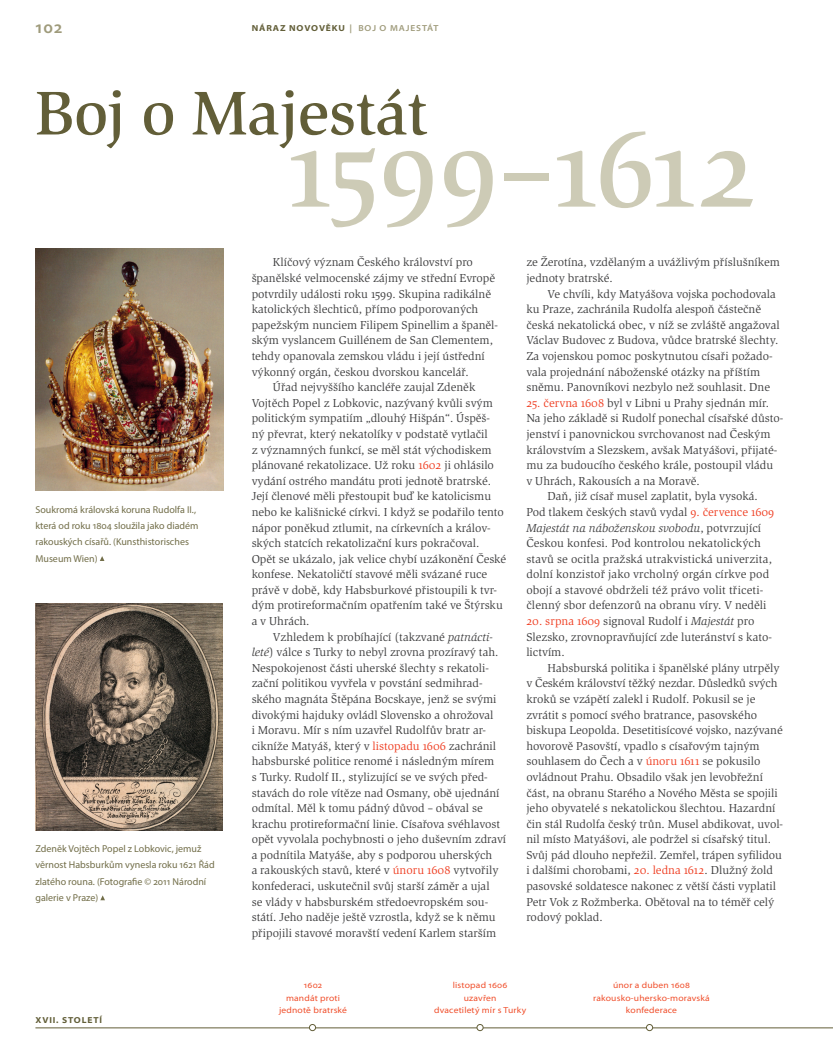
<style>
.page{position:relative;width:833px;height:1063px;background:#fff}
.page>*{position:absolute;margin:0;border:0;box-sizing:border-box;transform-origin:0 0}
.letopočet{font:500 112.5px "Slimbach Itc SCTOT";letter-spacing:-.015em;color:#cdcbb6}
.Heading_1{font:500 63.75px "Slimbach Itc TOT";color:#625e38}
.t1{font:600 17.5px "Myriad Pro";color:#9f9b7b}
.t2{font:11.88px/15.6px "Slimbach Itc TOT";color:#3e3e3f}
.Popisek{font:10px/16.2px "Myriad Pro";color:#726e49}
.lista_red{font:semi-expanded 8.75px/12.5px "Myriad Pro";letter-spacing:.02em;color:#f04c28;text-align:center}
.lista_start{font:700 semi-expanded 8.75px "Myriad Pro";letter-spacing:.1em;color:#625e38}
.s1{color:#9f9b7b}
.s2{font-weight:600;color:#9f9b7b}
.s3{color:#ef3e22}
.s4{font-style:italic}
</style>
<div class="page">
<hr style="left:35px;top:1028px;width:798px;height:1px;background:#625e38">
<div style="left:477px;top:1024px;width:6px;height:7px;background:#fff;border-radius:50%"></div>
<div style="left:476px;top:1024px;width:7px;height:7px;border:1px solid #625e38;border-radius:50%"></div>
<div style="left:646px;top:1024px;width:6px;height:7px;background:#fff;border-radius:50%"></div>
<div style="left:646px;top:1024px;width:7px;height:7px;border:1px solid #625e38;border-radius:50%"></div>
<div style="left:309px;top:1024px;width:6px;height:7px;background:#fff;border-radius:50%"></div>
<div style="left:309px;top:1024px;width:7px;height:7px;border:1px solid #625e38;border-radius:50%"></div>
<svg style="left:100px;top:556px;width:4px;height:5px"></svg>
<svg style="left:100px;top:895px;width:5px;height:5px"></svg>
<img style="left:35px;top:248px;width:188px;height:242px">
<img style="left:35px;top:603px;width:187px;height:227px">
<h3 class="t1" style="left:35px;top:16px;width:28px">102</h3>
<p class="lista_start" style="left:252px;top:23px;width:188px">NÁRAZ NOVOVĚKU <span class="s1">|</span> <span class="s2">BOJ O MAJESTÁT</span></p>
<p class="Heading_1" style="left:35px;top:76px;width:394px">Boj o Majestát</p>
<p class="letopočet" style="left:287px;top:103px;width:471px">1599–1612</p>
<p class="t2" style="left:252px;top:255px;width:248px;text-indent:21px">Klíčový význam Českého království pro španělské velmocenské zájmy ve střední Evropě potvrdily události roku 1599. Skupina radikálně katolických šlechticů, přímo podporovaných papežským nunciem Filipem Spinellim a španěl&shy;ským vyslancem Guillénem de San Clementem, tehdy opanovala zemskou vládu i její ústřední výkonný orgán, českou dvorskou kancelář.</p>
<p class="t2" style="left:252px;top:379px;width:256px;text-indent:21px">Úřad nejvyššího kancléře zaujal Zdeněk Vojtěch Popel z Lobkovic, nazývaný kvůli svým politickým sympatiím „dlouhý Hišpán“. Úspěš-<br>ný převrat, který nekatolíky v podstatě vytlačil<br>z významných funkcí, se měl stát východiskem plánované rekatolizace. Už roku <span class="s3">1602</span> ji ohlásilo vydání ostrého mandátu proti jednotě bratrské.<br>Její členové měli přestoupit buď ke katolicismu nebo ke kališnické církvi. I když se podařilo tento nápor poněkud ztlumit, na církevních a králov&shy;ských statcích rekatolizační kurs pokračoval.<br>Opět se ukázalo, jak velice chybí uzákonění České konfese. Nekatoličtí stavové měli svázané ruce právě v době, kdy Habsburkové přistoupili k tvr&shy;dým protireformačním opatřením také ve Štýrsku a v Uhrách.</p>
<p class="t2" style="left:252px;top:629px;width:256px;text-indent:21px">Vzhledem k probíhající (takzvané <span class="s4">patnácti&shy;leté</span>) válce s Turky to nebyl zrovna prozíravý tah.<br>Nespokojenost části uherské šlechty s rekatoli&shy;zační politikou vyvřela v povstání sedmihrad&shy;ského magnáta Štěpána Bocskaye, jenž se svými divokými hajduky ovládl Slovensko a ohrožoval<br>i Moravu. Mír s ním uzavřel Rudolfův bratr ar&shy;cikníže Matyáš, který v <span class="s3">listopadu 1606</span> zachránil habsburské politice renomé i následným mírem<br>s Turky. Rudolf II., stylizující se ve svých před&shy;stavách do role vítěze nad Osmany, obě ujednání odmítal. Měl k tomu pádný důvod – obával se krachu protireformační linie. Císařova svéhlavost opět vyvolala pochybnosti o jeho duševním zdraví a podnítila Matyáše, aby s podporou uherských<br>a rakouských stavů, které v <span class="s3">únoru 1608</span> vytvořily konfederaci, uskutečnil svůj starší záměr a ujal<br>se vlády v habsburském středoevropském sou&shy;státí. Jeho naděje ještě vzrostla, když se k němu připojili stavové moravští vedení Karlem starším</p>
<p class="t2" style="left:526px;top:255px;width:255px">ze Žerotína, vzdělaným a uvážlivým příslušníkem jednoty bratrské.</p>
<p class="t2" style="left:526px;top:286px;width:255px;text-indent:21px">Ve chvíli, kdy Matyášova vojska pochodovala ku Praze, zachránila Rudolfa alespoň částečně česká nekatolická obec, v níž se zvláště angažoval Václav Budovec z Budova, vůdce bratrské šlechty.<br>Za vojenskou pomoc poskytnutou císaři požado&shy;vala projednání náboženské otázky na příštím sněmu. Panovníkovi nezbylo než souhlasit. Dne</p>
<p class="t2" style="left:526px;top:395px;width:258px"><span class="s3">25. června 1608</span> byl v Libni u Prahy sjednán mír.<br>Na jeho základě si Rudolf ponechal císařské důsto&shy;jenství i panovnickou svrchovanost nad Českým královstvím a Slezskem, avšak Matyášovi, přijaté&shy;mu za budoucího českého krále, postoupil vládu<br>v Uhrách, Rakousích a na Moravě.</p>
<p class="t2" style="left:526px;top:489px;width:249px;text-indent:21px">Daň, již císař musel zaplatit, byla vysoká.<br>Pod tlakem českých stavů vydal <span class="s3">9. července 1609<br></span><span class="s4">Majestát na náboženskou svobodu</span>, potvrzující Českou konfesi. Pod kontrolou nekatolických stavů se ocitla pražská utrakvistická univerzita, dolní konzistoř jako vrcholný orgán církve pod obojí a stavové obdrželi též právo volit třiceti&shy;členný sbor defenzorů na obranu víry. V neděli</p>
<p class="t2" style="left:526px;top:613px;width:247px"><span class="s3">20. srpna 1609</span> signoval Rudolf i <span class="s4">Majestát</span> pro<br>Slezsko, zrovnopravňující zde luteránství s kato&shy;lictvím.</p>
<p class="t2" style="left:526px;top:660px;width:258px;text-indent:21px">Habsburská politika i španělské plány utrpěly v Českém království těžký nezdar. Důsledků svých kroků se vzápětí zalekl i Rudolf. Pokusil se je zvrátit s pomocí svého bratrance, pasovského biskupa Leopolda. Desetitisícové vojsko, nazývané hovorově Pasovští, vpadlo s císařovým tajným souhlasem do Čech a v <span class="s3">únoru 1611</span> se pokusilo ovládnout Prahu. Obsadilo však jen levobřežní část, na obranu Starého a Nového Města se spojili jeho obyvatelé s nekatolickou šlechtou. Hazardní čin stál Rudolfa český trůn. Musel abdikovat, uvol&shy;nil místo Matyášovi, ale podržel si císařský titul.<br>Svůj pád dlouho nepřežil. Zemřel, trápen syfilidou i dalšími chorobami, <span class="s3">20. ledna 1612</span>. Dlužný žold pasovské soldatesce nakonec z větší části vyplatil Petr Vok z Rožmberka. Obětoval na to téměř celý rodový poklad.</p>
<p class="Popisek" style="left:35px;top:501px;width:165px">Soukromá královská koruna Rudolfa II., která od roku 1804 sloužila jako diadém rakouských císařů. (Kunsthistorisches Museum Wien)</p>
<p class="Popisek" style="left:35px;top:841px;width:181px">Zdeněk Vojtěch Popel z Lobkovic, jemuž věrnost Habsburkům vynesla roku 1621 Řád zlatého rouna. (Fotografie © 2011 Národní galerie v Praze)</p>
<p class="lista_start" style="left:36px;top:1016px;width:68px">XVII. STOLETÍ</p>
<p class="lista_red" style="left:304px;top:979px;width:20px">1602</p>
<p class="lista_red" style="left:286px;top:992px;width:55px">mandát proti</p>
<p class="lista_red" style="left:279px;top:1004px;width:69px">jednotě bratrské</p>
<p class="lista_red" style="left:453px;top:979px;width:56px">listopad 1606</p>
<p class="lista_red" style="left:464px;top:992px;width:34px">uzavřen</p>
<p class="lista_red" style="left:434px;top:1004px;width:94px">dvacetiletý mír s Turky</p>
<p class="lista_red" style="left:613px;top:979px;width:78px">únor a duben 1608</p>
<p class="lista_red" style="left:593px;top:992px;width:118px">rakousko-uhersko-moravská konfederace</p>
</div>
